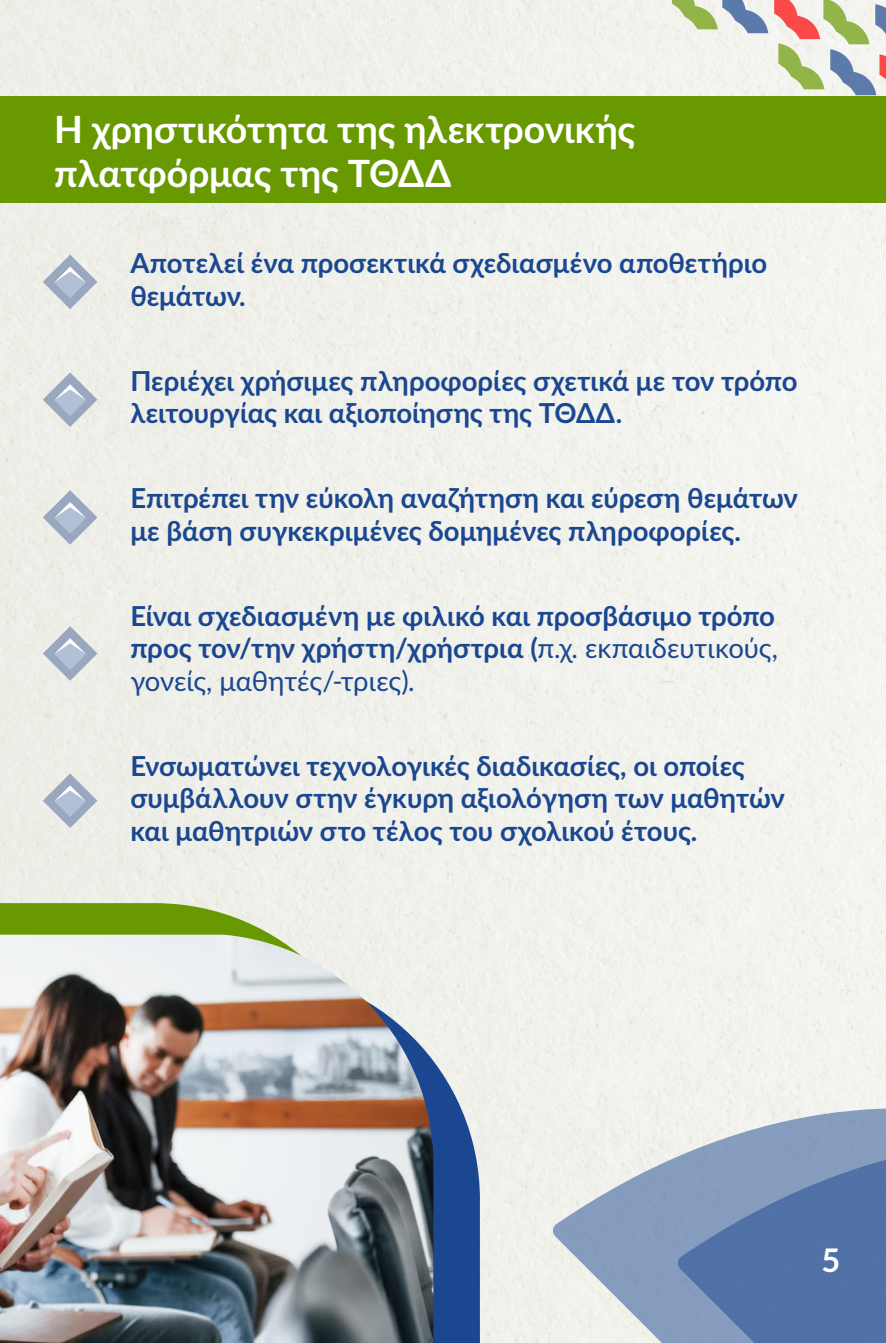
<style>
.page{position:relative;width:886px;height:1343px;background:#fff}
.page>*{position:absolute;margin:0;border:0;box-sizing:border-box;transform-origin:0 0}
.Text{font:700 37.5px/43.8px "Lato";letter-spacing:-.005em;color:#fff}
.t1{font:700 32.5px "Lato";color:#fff}
.Text-2{font:700 27.5px/32.5px "Lato";color:#1a478f}
.s1{font-weight:400}
</style>
<div class="page">
<div style="left:0;top:0;width:886px;height:1342px;background:#f1f1ec"></div>
<svg style="left:553px;top:1106px;width:333px;height:236px;fill:#eeeee8"></svg>
<svg style="left:678px;top:1139px;width:208px;height:203px"></svg>
<svg style="left:672px;top:0;width:96px;height:33px"></svg>
<svg style="left:774px;top:0;width:112px;height:96px"></svg>
<div style="left:0;top:96px;width:886px;height:107px;background:#699900"></div>
<svg style="left:43px;top:254px;width:54px;height:55px"></svg>
<svg style="left:43px;top:372px;width:54px;height:55px"></svg>
<svg style="left:43px;top:490px;width:54px;height:54px"></svg>
<svg style="left:43px;top:626px;width:54px;height:54px"></svg>
<svg style="left:43px;top:773px;width:54px;height:55px"></svg>
<svg style="left:0;top:903px;width:385px;height:31px;fill:#699900"></svg>
<svg style="left:433px;top:969px;width:47px;height:373px;fill:#1a478f"></svg>
<img style="left:0;top:934px;width:433px;height:408px">
<p class="Text" style="left:54px;top:106px;width:583px">Η χρηστικότητα της ηλεκτρονικής πλατφόρμας της ΤΘΔΔ</p>
<p class="Text-2" style="left:130px;top:245px;width:638px">Αποτελεί ένα προσεκτικά σχεδιασμένο αποθετήριο θεμάτων.</p>
<p class="Text-2" style="left:130px;top:363px;width:669px">Περιέχει χρήσιμες πληροφορίες σχετικά με τον τρόπο λειτουργίας και αξιοποίησης της ΤΘΔΔ.</p>
<p class="Text-2" style="left:130px;top:480px;width:669px">Επιτρέπει την εύκολη αναζήτηση και εύρεση θεμάτων με βάση συγκεκριμένες δομημένες πληροφορίες.</p>
<p class="Text-2" style="left:130px;top:598px;width:649px;text-align:justify">Είναι σχεδιασμένη με φιλικό και προσβάσιμο τρόπο προς τον/την χρήστη/χρήστρια (<span class="s1">π.χ. εκπαιδευτικούς, γονείς, μαθητές/-τριες).</span></p>
<p class="Text-2" style="left:130px;top:748px;width:656px">Ενσωματώνει τεχνολογικές διαδικασίες, οι οποίες συμβάλλουν στην έγκυρη αξιολόγηση των μαθητών και μαθητριών στο τέλος του σχολικού έτους.</p>
<p class="t1" style="left:821px;top:1236px;width:20px">5</p>
</div>
